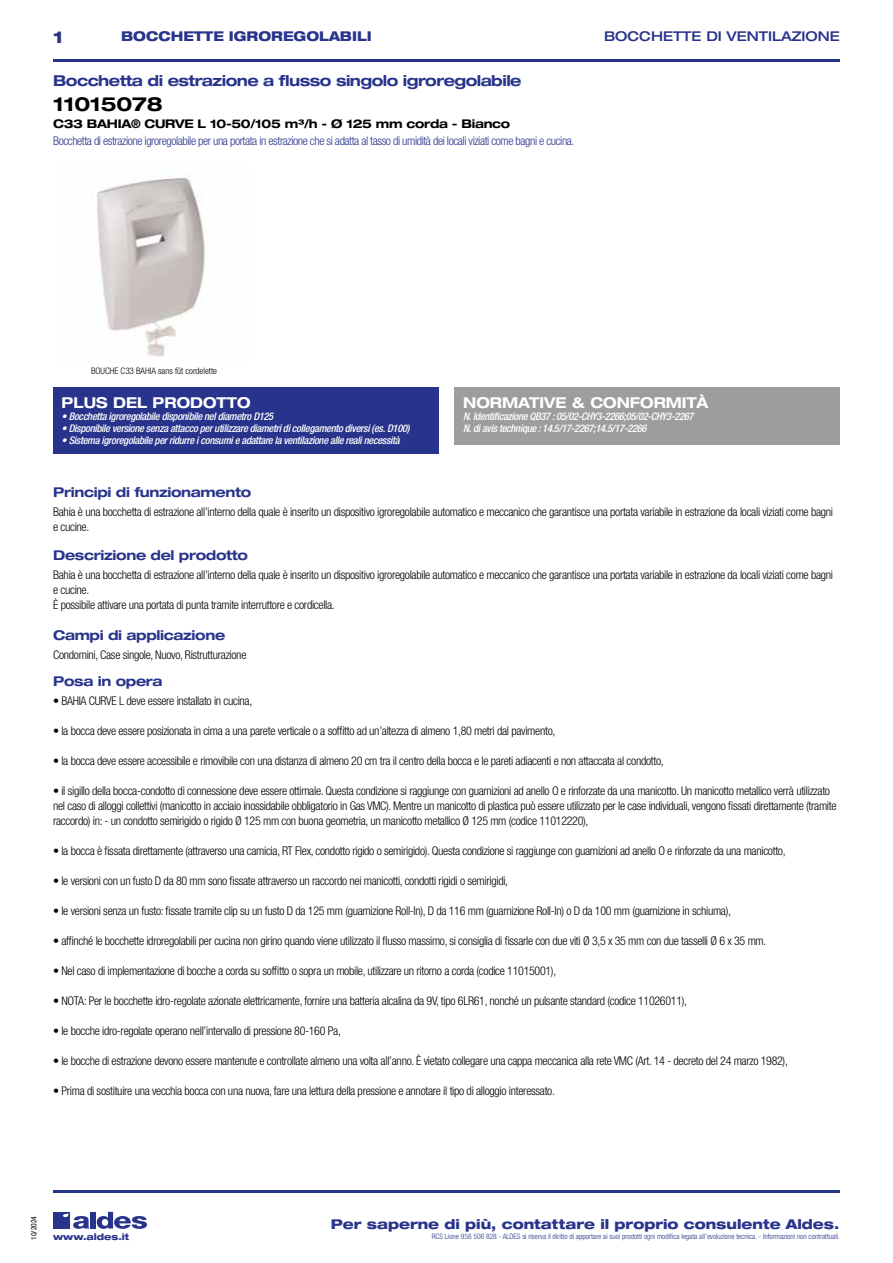
<style>
.page{position:relative;width:893px;height:1263px;background:#fff}
.page>*{position:absolute;margin:0;border:0;box-sizing:border-box;transform-origin:0 0}
.t1{font:700 expanded 19.5px "Helvetica Neue LT Std";letter-spacing:-.01em;color:#000}
.t2{font:800 expanded 16.5px "Helvetica Neue LT Std";color:#28348b}
.t3{font:700 expanded 15px "Helvetica Neue LT Std";letter-spacing:-.035em;color:#28348b}
.t4{font:700 expanded 15px "Helvetica Neue LT Std";color:#fff;scale:.95 1}
.t5{font:700 expanded 13.5px "Helvetica Neue LT Std";letter-spacing:-.025em;color:#28348b}
.t6{font:800 expanded 13.5px "Helvetica Neue LT Std";color:#28348b}
.t7{font:800 expanded 13.5px "Helvetica Neue LT Std";color:#28348b;scale:.95 1}
.t8{font:500 expanded 13.5px "Helvetica Neue LT Std";color:#28348b}
.t9{font:300 condensed 12px/15px "Helvetica Neue LT Std";letter-spacing:-.025em;color:#000}
.t10{font:300 condensed 12px "Helvetica Neue LT Std";letter-spacing:-.035em;color:#28348b}
.t11{font:700 expanded 12px "Helvetica Neue LT Std";letter-spacing:-.025em;color:#000}
.t12{font:italic 500 condensed 10.5px/12px "Helvetica Neue LT Std";letter-spacing:-.03em;color:#fff}
.t13{font:300 condensed 9px "Helvetica Neue LT Std";color:#000}
.t14{font:800 expanded 9px "Helvetica Neue LT Std";color:#28348b}
.t15{font:300 condensed 7.5px "Helvetica Neue LT Std";color:#28348b}
.t16{font:condensed 7.5px "Helvetica Neue LT Std";color:#000}
</style>
<div class="page">
<div style="left:455px;top:387px;width:385px;height:57px;background:#9d9d9c"></div>
<div style="left:53px;top:1212px;width:17px;height:16px;background:#28348b"></div>
<div style="left:90px;top:1212px;width:6px;height:16px;background:#28348b"></div>
<svg style="left:97px;top:1212px;width:50px;height:17px"></svg>
<svg style="left:63px;top:1213px;width:26px;height:16px"></svg>
<hr style="left:53px;top:59px;width:787px;height:2px;background:#28348b">
<div style="left:53px;top:387px;width:386px;height:67px;background:#28348b"></div>
<img style="left:97px;top:177px;width:108px;height:180px">
<hr style="left:53px;top:1190px;width:787px;height:2px;background:#28348b">
<h2 class="t2" style="left:53px;top:26px;width:12px">1</h2>
<p class="t7" style="left:121px;top:28px;width:265px">BOCCHETTE IGROREGOLABILI</p>
<p class="t8" style="left:604px;top:28px;width:237px">BOCCHETTE DI VENTILAZIONE</p>
<p class="t3" style="left:53px;top:71px;width:470px">Bocchetta di estrazione a flusso singolo igroregolabile</p>
<h1 class="t1" style="left:53px;top:92px;width:111px">11015078</h1>
<p class="t11" style="left:53px;top:116px;width:459px">C33 BAHIA® CURVE L 10-50/105 m³/h - Ø 125 mm corda - Bianco</p>
<p class="t10" style="left:53px;top:134px;width:523px">Bocchetta di estrazione igroregolabile per una portata in estrazione che si adatta al tasso di umidità dei locali viziati come bagni e cucina.</p>
<p class="t13" style="left:123px;top:365px;width:63px">Bahia Curve cucina</p>
<p class="t4" style="left:62px;top:393px;width:200px">PLUS DEL PRODOTTO</p>
<p class="t12" style="left:62px;top:410px;width:213px">• Bocchetta igroregolabile disponibile nel diametro D125</p>
<p class="t12" style="left:62px;top:422px;width:349px">• Disponibile versione senza attacco per utilizzare diametri di collegamento diversi (es. D100)</p>
<p class="t12" style="left:62px;top:434px;width:340px">• Sistema igroregolabile per ridurre i consumi e adattare la ventilazione alle reali necessità</p>
<p class="t13" style="left:91px;top:366px;width:127px">BOUCHE C33 BAHIA sans fût cordelette</p>
<p class="t5" style="left:53px;top:484px;width:200px">Principi di funzionamento</p>
<p class="t4" style="left:463px;top:393px;width:259px">NORMATIVE &amp; CONFORMITÀ</p>
<p class="t12" style="left:463px;top:410px;width:232px">N. Identificazione QB37 : 05/02-CHY3-2266;05/02-CHY3-2267<br>N. di avis technique : 14.5/17-2267;14.5/17-2266</p>
<p class="t9" style="left:53px;top:505px;width:781px">Bahia è una bocchetta di estrazione all’interno della quale è inserito un dispositivo igroregolabile automatico e meccanico che garantisce una portata variabile in estrazione da locali viziati come bagni e cucine.</p>
<p class="t9" style="left:53px;top:567px;width:781px">Bahia è una bocchetta di estrazione all’interno della quale è inserito un dispositivo igroregolabile automatico e meccanico che garantisce una portata variabile in estrazione da locali viziati come bagni e cucine.<br>È possibile attivare una portata di punta tramite interruttore e cordicella.</p>
<p class="t9" style="left:53px;top:647px;width:195px">Condomini, Case singole, Nuovo, Ristrutturazione</p>
<p class="t9" style="left:53px;top:693px;width:201px">• BAHIA CURVE L deve essere installato in cucina,</p>
<p class="t9" style="left:53px;top:723px;width:504px">• la bocca deve essere posizionata in cima a una parete verticale o a soffitto ad un’altezza di almeno 1,80 metri dal pavimento,</p>
<p class="t9" style="left:53px;top:753px;width:612px">• la bocca deve essere accessibile e rimovibile con una distanza di almeno 20 cm tra il centro della bocca e le pareti adiacenti e non attaccata al condotto,</p>
<p class="t9" style="left:53px;top:783px;width:785px">• il sigillo della bocca-condotto di connessione deve essere ottimale. Questa condizione si raggiunge con guarnizioni ad anello O e rinforzate da una manicotto. Un manicotto metallico verrà utilizzato nel caso di alloggi collettivi (manicotto in acciaio inossidabile obbligatorio in Gas VMC). Mentre un manicotto di plastica può essere utilizzato per le case individuali, vengono fissati direttamente (tramite raccordo) in: - un condotto semirigido o rigido Ø 125 mm con buona geometria, un manicotto metallico Ø 125 mm (codice 11012220),</p>
<p class="t9" style="left:53px;top:843px;width:734px">• la bocca è fissata direttamente (attraverso una camicia, RT Flex, condotto rigido o semirigido). Questa condizione si raggiunge con guarnizioni ad anello O e rinforzate da una manicotto,</p>
<p class="t9" style="left:53px;top:873px;width:456px">• le versioni con un fusto D da 80 mm sono fissate attraverso un raccordo nei manicotti, condotti rigidi o semirigidi,</p>
<p class="t9" style="left:53px;top:903px;width:679px">• le versioni senza un fusto: fissate tramite clip su un fusto D da 125 mm (guarnizione Roll-In), D da 116 mm (guarnizione Roll-In) o D da 100 mm (guarnizione in schiuma),</p>
<p class="t9" style="left:53px;top:933px;width:715px">• affinché le bocchette idroregolabili per cucina non girino quando viene utilizzato il flusso massimo, si consiglia di fissarle con due viti Ø 3,5 x 35 mm con due tasselli Ø 6 x 35 mm.</p>
<p class="t9" style="left:53px;top:963px;width:505px">• Nel caso di implementazione di bocche a corda su soffitto o sopra un mobile, utilizzare un ritorno a corda (codice 11015001),</p>
<p class="t9" style="left:53px;top:993px;width:635px">• NOTA: Per le bocchette idro-regolate azionate elettricamente, fornire una batteria alcalina da 9V, tipo 6LR61, nonché un pulsante standard (codice 11026011),</p>
<p class="t9" style="left:53px;top:1023px;width:289px">• le bocche idro-regolate operano nell’intervallo di pressione 80-160 Pa,</p>
<p class="t9" style="left:53px;top:1053px;width:736px">• le bocche di estrazione devono essere mantenute e controllate almeno una volta all’anno. È vietato collegare una cappa meccanica alla rete VMC (Art. 14 - decreto del 24 marzo 1982),</p>
<p class="t9" style="left:53px;top:1083px;width:503px">• Prima di sostituire una vecchia bocca con una nuova, fare una lettura della pressione e annotare il tipo di alloggio interessato.</p>
<p class="t5" style="left:53px;top:547px;width:196px">Descrizione del prodotto</p>
<p class="t5" style="left:53px;top:627px;width:174px">Campi di applicazione</p>
<p class="t5" style="left:53px;top:673px;width:111px">Posa in opera</p>
<p class="t16" style="left:29px;top:1240px;width:25px;rotate:-90deg">10/2024</p>
<p class="t6" style="left:331px;top:1215px;width:510px">Per saperne di più, contattare il proprio consulente Aldes.</p>
<p class="t14" style="left:53px;top:1231px;width:78px">www.aldes.it</p>
<p class="t15" style="left:432px;top:1232px;width:410px">RCS Lione 956 506 828 - ALDES si riserva il diritto di apportare ai suoi prodotti ogni modifica legata all’evoluzione tecnica. - Informazioni non contrattuali.</p>
</div>
